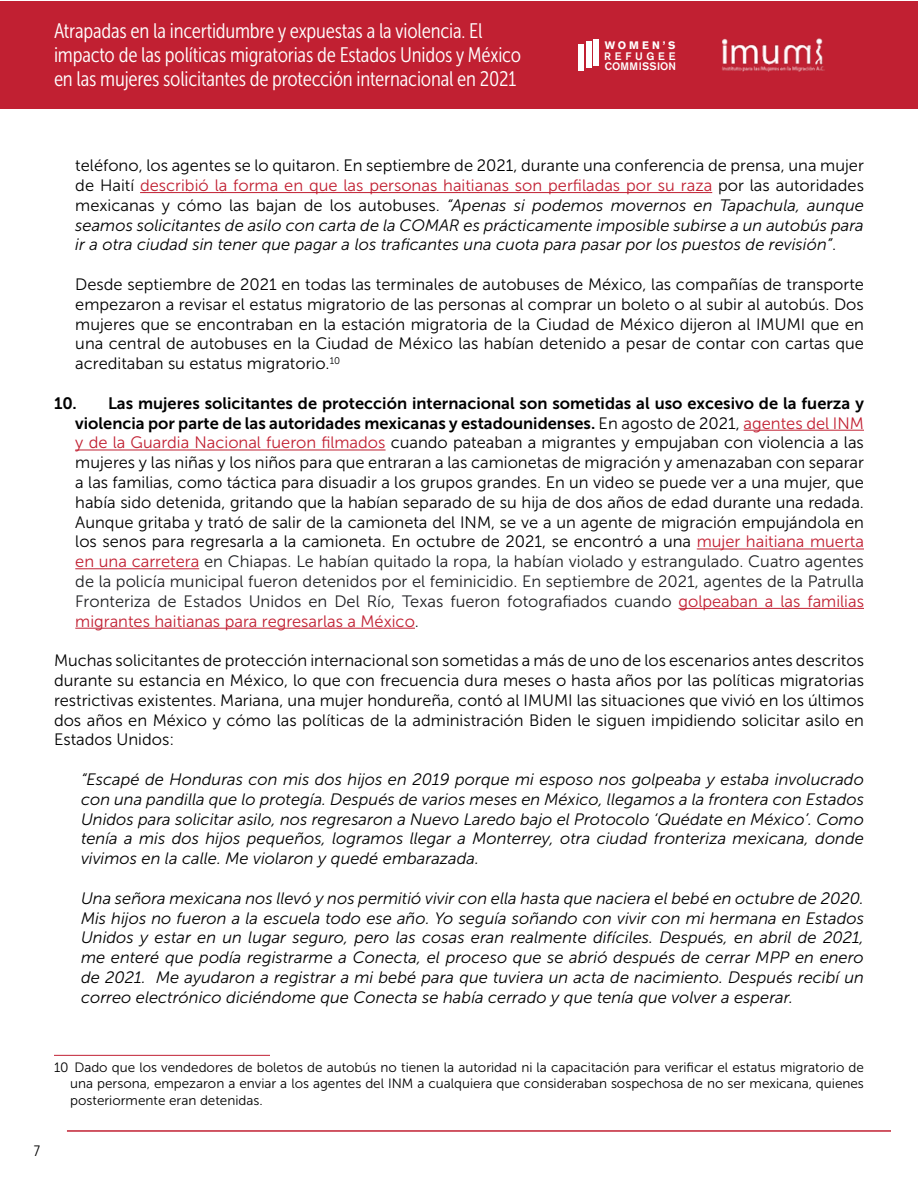
<style>
.page{position:relative;width:918px;height:1188px;background:#fff}
.page>*{position:absolute;margin:0;border:0;box-sizing:border-box;transform-origin:0 0}
.t1{font:21px/24px "Museo Sans Cond 300";letter-spacing:-.01em;color:#fff}
.Body{font:16.5px/19.8px "Museo Sans 300";color:#000;text-align:justify}
.List_Paragraph{font:italic 16.5px/19.8px "Museo Sans 300";color:#000;text-align:justify}
.List_Paragraph-2{font:16.5px/19.8px "Museo Sans 300";color:#000;text-align:justify}
.t2{font:15px "Museo Sans Cond 300";color:#000}
.Footnotes{font:13.5px/16.5px "Museo Sans 300";color:#000;text-align:justify}
.t3{font:500 10.8px "Akzidenz Grotesk BE";letter-spacing:.02em;color:#fff}
.t4{font:500 10.8px "Akzidenz Grotesk BE";letter-spacing:.36em;color:#fff}
.t5{font:700 10.8px "Akzidenz Grotesk BE";letter-spacing:.28em;color:#fff}
.s1{font-style:normal}
.s2{font-style:normal;color:#c12032}
.s3{font-family:"Museo Sans 700"}
.s4{color:#c12032}
.s5{color:#202124}
</style>
<div class="page">
<hr style="left:140px;top:192px;width:572px;height:1px;background:#c12032">
<hr style="left:744px;top:430px;width:120px;height:1px;background:#c12032">
<hr style="left:75px;top:450px;width:311px;height:1px;background:#c12032">
<hr style="left:697px;top:549px;width:167px;height:1px;background:#c12032">
<hr style="left:75px;top:569px;width:124px;height:1px;background:#c12032">
<hr style="left:679px;top:608px;width:185px;height:1px;background:#c12032">
<hr style="left:75px;top:628px;width:340px;height:1px;background:#c12032">
<hr style="left:54px;top:1055px;width:216px;height:1px;background:#c12032">
<hr style="left:67px;top:1130px;width:824px;height:2px;background:#c12032">
<div style="left:0;top:1px;width:917px;height:107px;background:#c12032"></div>
<div style="left:586px;top:42px;width:5px;height:26px;background:#fff"></div>
<div style="left:578px;top:44px;width:6px;height:26px;background:#fff"></div>
<div style="left:593px;top:39px;width:6px;height:27px;background:#fff"></div>
<img style="left:722px;top:38px;width:103px;height:34px">
<p class="t1" style="left:54px;top:19px;width:469px">Atrapadas en la incertidumbre y expuestas a la violencia. El impacto de las políticas migratorias de Estados Unidos y México en las mujeres solicitantes de protección internacional en 2021</p>
<p class="t5" style="left:605px;top:39px;width:72px">WOMEN’S</p>
<p class="t4" style="left:604px;top:49px;width:73px">REFUGEE</p>
<p class="t3" style="left:605px;top:60px;width:73px">COMMISSION</p>
<p class="List_Paragraph" style="left:75px;top:156px;width:790px"><span class="s1">teléfono, los agentes se lo quitaron. En septiembre de 2021, durante una conferencia de prensa, una mujer de Haití</span> <span class="s2">describió la forma en que las personas haitianas son perfiladas por su raza</span> <span class="s1">por las autoridades mexicanas y cómo las bajan de los autobuses.</span> “Apenas si podemos movernos en Tapachula, aunque seamos solicitantes de asilo con carta de la COMAR es prácticamente imposible subirse a un autobús para ir a otra ciudad sin tener que pagar a los traficantes una cuota para pasar por los puestos de revisión”<span class="s1">.</span></p>
<p class="List_Paragraph-2" style="left:75px;top:274px;width:790px">Desde septiembre de 2021 en todas las terminales de autobuses de México, las compañías de transporte empezaron a revisar el estatus migratorio de las personas al comprar un boleto o al subir al autobús. Dos mujeres que se encontraban en la estación migratoria de la Ciudad de México dijeron al IMUMI que en una central de autobuses en la Ciudad de México las habían detenido a pesar de contar con cartas que acreditaban su estatus migratorio.<sup>10</sup></p>
<p class="Body" style="left:75px;top:393px;width:790px;text-indent:-21px"><span class="s3">10. Las mujeres solicitantes de protección internacional son sometidas al uso excesivo de la fuerza y violencia por parte de las autoridades mexicanas y estadounidenses.</span> En agosto de 2021, <span class="s4">agentes del INM y de la Guardia Nacional fueron filmados</span> cuando pateaban a migrantes y empujaban con violencia a las mujeres y las niñas y los niños para que entraran a las camionetas de migración y amenazaban con separar a las familias, como táctica para disuadir a los grupos grandes. En un video se puede ver a una mujer, que había sido detenida, gritando que la habían separado de su hija de dos años de edad durante una redada.<br>Aunque gritaba y trató de salir de la camioneta del INM, se ve a un agente de migración empujándola en los senos para regresarla a la camioneta. En octubre de 2021, se encontró a una <span class="s4">mujer haitiana muerta en una carretera</span> <span class="s5">en Chiapas. Le habían quitado la ropa, la habían violado y estrangulado. Cuatro agentes de la policía municipal fueron detenidos por el feminicidio. En septiembre de 2021, agentes de la Patrulla Fronteriza de Estados Unidos en Del Río, Texas fueron fotografiados cuando</span> <span class="s4">golpeaban a las familias migrantes haitianas para regresarlas a México</span><span class="s5">.</span></p>
<p class="Body" style="left:54px;top:651px;width:812px">Muchas solicitantes de protección internacional son sometidas a más de uno de los escenarios antes descritos durante su estancia en México, lo que con frecuencia dura meses o hasta años por las políticas migratorias restrictivas existentes. Mariana, una mujer hondureña, contó al IMUMI las situaciones que vivió en los últimos dos años en México y cómo las políticas de la administración Biden le siguen impidiendo solicitar asilo en Estados Unidos:</p>
<p class="List_Paragraph" style="left:81px;top:769px;width:785px">“Escapé de Honduras con mis dos hijos en 2019 porque mi esposo nos golpeaba y estaba involucrado con una pandilla que lo protegía. Después de varios meses en México, llegamos a la frontera con Estados Unidos para solicitar asilo, nos regresaron a Nuevo Laredo bajo el Protocolo ‘Quédate en México’. Como tenía a mis dos hijos pequeños, logramos llegar a Monterrey, otra ciudad fronteriza mexicana, donde vivimos en la calle. Me violaron y quedé embarazada.</p>
<p class="List_Paragraph" style="left:81px;top:888px;width:785px">Una señora mexicana nos llevó y nos permitió vivir con ella hasta que naciera el bebé en octubre de 2020.<br>Mis hijos no fueron a la escuela todo ese año. Yo seguía soñando con vivir con mi hermana en Estados Unidos y estar en un lugar seguro, pero las cosas eran realmente difíciles. Después, en abril de 2021, me enteré que podía registrarme a Conecta, el proceso que se abrió después de cerrar MPP en enero de 2021. Me ayudaron a registrar a mi bebé para que tuviera un acta de nacimiento. Después recibí un correo electrónico diciéndome que Conecta se había cerrado y que tenía que volver a esperar.</p>
<p class="Footnotes" style="left:70px;top:1059px;width:795px;text-indent:-16px">10 Dado que los vendedores de boletos de autobús no tienen la autoridad ni la capacitación para verificar el estatus migratorio de una persona, empezaron a enviar a los agentes del INM a cualquiera que consideraban sospechosa de no ser mexicana, quienes posteriormente eran detenidas.</p>
<p class="t2" style="left:34px;top:1143px;width:8px">7</p>
</div>
